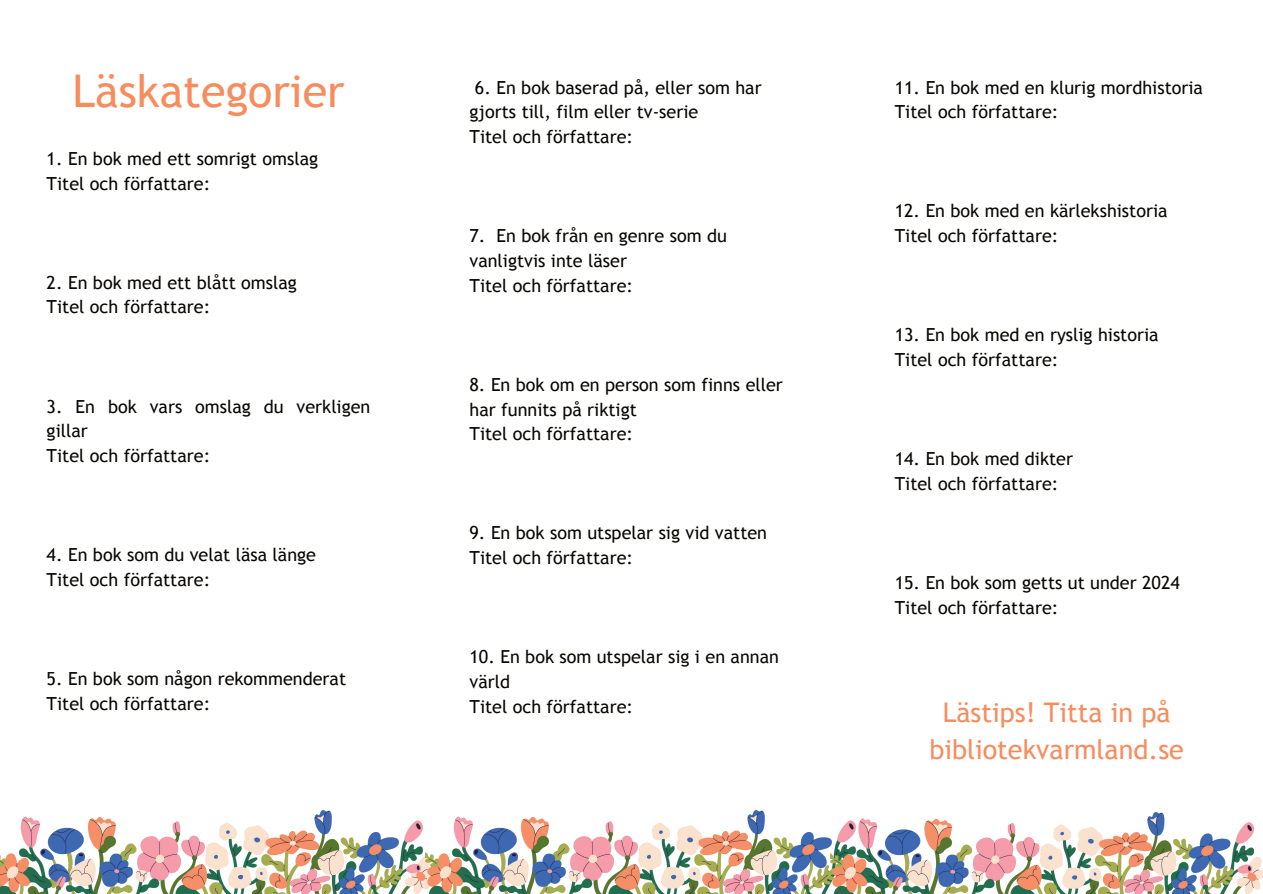
<style>
.page{position:relative;width:1263px;height:894px;background:#fff}
.page>*{position:absolute;margin:0;border:0;box-sizing:border-box;transform-origin:0 0}
.t1{font:45px "Trebuchet MS";color:#f68d5e}
.t2{font:27px/37.2px "Trebuchet MS";color:#f68d5e;text-align:center}
.t3{font:18px/24.8px "Trebuchet MS";color:#080704}
</style>
<div class="page">
<img style="left:0;top:810px;width:425px;height:83px">
<img style="left:425px;top:810px;width:436px;height:83px">
<img style="left:830px;top:811px;width:433px;height:81px">
<h1 class="t1" style="left:72px;top:65px;width:274px">Läskategorier</h1>
<p class="t3" style="left:47px;top:146px;width:273px">1. En bok med ett somrigt omslag<br>Titel och författare:</p>
<p class="t3" style="left:47px;top:270px;width:252px">2. En bok med ett blått omslag<br>Titel och författare:</p>
<p class="t3" style="left:47px;top:394px;width:325px">3. En bok vars omslag du verkligen gillar<br>Titel och författare:</p>
<p class="t3" style="left:47px;top:542px;width:271px">4. En bok som du velat läsa länge<br>Titel och författare:</p>
<p class="t3" style="left:47px;top:666px;width:301px">5. En bok som någon rekommenderat<br>Titel och författare:</p>
<p class="t3" style="left:469px;top:75px;width:294px;text-indent:5px">6. En bok baserad på, eller som har gjorts till, film eller tv-serie<br>Titel och författare:</p>
<p class="t3" style="left:469px;top:224px;width:259px">7. En bok från en genre som du vanligtvis inte läser<br>Titel och författare:</p>
<p class="t3" style="left:469px;top:372px;width:315px">8. En bok om en person som finns eller har funnits på riktigt<br>Titel och författare:</p>
<p class="t3" style="left:469px;top:521px;width:299px">9. En bok som utspelar sig vid vatten<br>Titel och författare:</p>
<p class="t3" style="left:469px;top:644px;width:311px">10. En bok som utspelar sig i en annan värld<br>Titel och författare:</p>
<p class="t3" style="left:895px;top:75px;width:310px">11. En bok med en klurig mordhistoria<br>Titel och författare:</p>
<p class="t3" style="left:895px;top:199px;width:274px">12. En bok med en kärlekshistoria<br>Titel och författare:</p>
<p class="t3" style="left:895px;top:323px;width:265px">13. En bok med en ryslig historia<br>Titel och författare:</p>
<p class="t3" style="left:895px;top:446px;width:180px">14. En bok med dikter<br>Titel och författare:</p>
<p class="t3" style="left:895px;top:570px;width:287px">15. En bok som getts ut under 2024<br>Titel och författare:</p>
<h2 class="t2" style="left:929px;top:693px;width:256px">Lästips! Titta in på bibliotekvarmland.se</h2>
</div>
